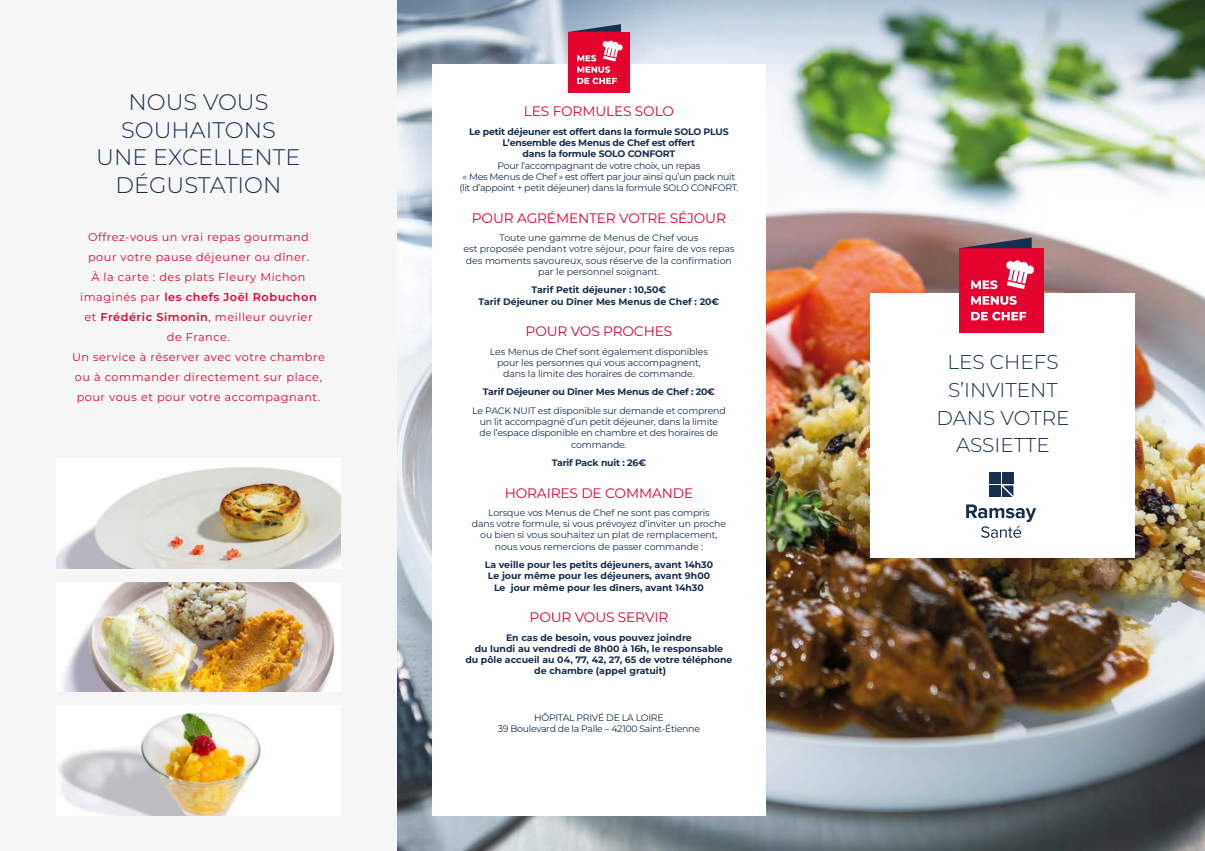
<style>
.page{position:relative;width:1205px;height:851px;background:#fff}
.page>*{position:absolute;margin:0;border:0;box-sizing:border-box;transform-origin:0 0}
.t1{font:300 22.5px/27.5px "Montserrat";color:#182f4e;text-align:center}
.t2{font:300 20px/27.6px "Montserrat";color:#182f4e;text-align:center}
.t3{font:13.75px "Montserrat";letter-spacing:-.01em;color:#e4032f}
.t4{font:11.25px/20px "Montserrat";letter-spacing:.05em;color:#e4032f;text-align:center}
.t5{font:9.38px/11.2px "Montserrat";letter-spacing:-.015em;color:#182f4e;text-align:center}
.t6{font:700 9.38px/11.2px "Montserrat";color:#182f4e;text-align:center}
.t7{font:700 9.38px/11.2px "Montserrat";letter-spacing:-.02em;color:#182f4e;text-align:center}
.s1{font-weight:600}
</style>
<div class="page">
<img style="left:397px;top:0;width:808px;height:850px">
<div style="left:0;top:0;width:397px;height:850px;background:#f6f6f6"></div>
<img style="left:65px;top:582px;width:269px;height:109px">
<img style="left:57px;top:467px;width:283px;height:101px">
<img style="left:60px;top:713px;width:201px;height:102px">
<div style="left:870px;top:293px;width:265px;height:264px;background:#fff"></div>
<div style="left:959px;top:248px;width:84px;height:84px;background:#e4032e"></div>
<svg style="left:959px;top:237px;width:73px;height:11px"></svg>
<svg style="left:971px;top:280px;width:26px;height:9px"></svg>
<svg style="left:971px;top:296px;width:45px;height:9px"></svg>
<svg style="left:971px;top:312px;width:55px;height:8px"></svg>
<svg style="left:1006px;top:260px;width:28px;height:29px"></svg>
<div style="left:989px;top:472px;width:11px;height:12px;background:#182f4e"></div>
<div style="left:1002px;top:472px;width:11px;height:12px;background:#182f4e"></div>
<div style="left:989px;top:485px;width:11px;height:12px;background:#182f4e"></div>
<svg style="left:1002px;top:485px;width:11px;height:12px"></svg>
<svg style="left:966px;top:504px;width:70px;height:33px"></svg>
<div style="left:432px;top:64px;width:333px;height:751px;background:#fff"></div>
<div style="left:568px;top:32px;width:61px;height:61px;background:#e4032e"></div>
<svg style="left:568px;top:24px;width:53px;height:8px"></svg>
<svg style="left:577px;top:40px;width:46px;height:44px"></svg>
<h1 class="t1" style="left:96px;top:88px;width:206px">NOUS VOUS<br>SOUHAITONS<br>UNE EXCELLENTE<br>DÉGUSTATION</h1>
<p class="t4" style="left:72px;top:226px;width:254px">Offrez-vous un vrai repas gourmand<br>pour votre pause déjeuner ou dîner.<br>À la carte : des plats Fleury Michon imaginés par <span class="s1">les chefs Joël Robuchon<br></span>et <span class="s1">Frédéric Simonin</span>, meilleur ouvrier<br>de France.<br>Un service à réserver avec votre chambre ou à commander directement sur place, pour vous et pour votre accompagnant.</p>
<h3 class="t3" style="left:524px;top:102px;width:152px">LES FORMULES SOLO</h3>
<p class="t7" style="left:469px;top:126px;width:261px">Le petit déjeuner est offert dans la formule SOLO PLUS<br>L’ensemble des Menus de Chef est offert<br>dans la formule SOLO CONFORT</p>
<p class="t5" style="left:459px;top:159px;width:281px">Pour l’accompagnant de votre choix, un repas<br>« Mes Menus de Chef » est offert par jour ainsi qu’un pack nuit (lit d’appoint + petit déjeuner) dans la formule SOLO CONFORT.</p>
<h3 class="t3" style="left:472px;top:209px;width:256px">POUR AGRÉMENTER VOTRE SÉJOUR</h3>
<p class="t5" style="left:463px;top:232px;width:272px">Toute une gamme de Menus de Chef vous<br>est proposée pendant votre séjour, pour faire de vos repas des moments savoureux, sous réserve de la confirmation par le personnel soignant.</p>
<p class="t6" style="left:478px;top:284px;width:242px">Tarif Petit déjeuner : 10,50€<br>Tarif Déjeuner ou Dîner Mes Menus de Chef : 20€</p>
<h3 class="t3" style="left:526px;top:322px;width:148px">POUR VOS PROCHES</h3>
<p class="t5" style="left:490px;top:345px;width:219px">Les Menus de Chef sont également disponibles pour les personnes qui vous accompagnent, dans la limite des horaires de commande.</p>
<p class="t7" style="left:483px;top:386px;width:234px">Tarif Déjeuner ou Dîner Mes Menus de Chef : 20€</p>
<p class="t5" style="left:472px;top:404px;width:255px">Le PACK NUIT est disponible sur demande et comprend un lit accompagné d’un petit déjeuner, dans la limite<br>de l’espace disponible en chambre et des horaires de commande.</p>
<p class="t7" style="left:552px;top:456px;width:96px">Tarif Pack nuit : 26€</p>
<h3 class="t3" style="left:505px;top:483px;width:190px">HORAIRES DE COMMANDE</h3>
<p class="t5" style="left:472px;top:506px;width:256px">Lorsque vos Menus de Chef ne sont pas compris<br>dans votre formule, si vous prévoyez d’inviter un proche ou bien si vous souhaitez un plat de remplacement, nous vous remercions de passer commande :</p>
<p class="t6" style="left:485px;top:558px;width:230px">La veille pour les petits déjeuners, avant 14h30<br>Le jour même pour les déjeuners, avant 9h00<br>Le jour même pour les dîners, avant 14h30</p>
<h3 class="t3" style="left:529px;top:608px;width:140px">POUR VOUS SERVIR</h3>
<p class="t6" style="left:465px;top:631px;width:269px">En cas de besoin, vous pouvez joindre<br>du lundi au vendredi de 8h00 à 16h, le responsable<br>du pôle accueil au 04, 77, 42, 27, 65 de votre téléphone de chambre (appel gratuit)</p>
<p class="t5" style="left:498px;top:711px;width:204px">HÔPITAL PRIVÉ DE LA LOIRE<br>39 Boulevard de la Palle – 42100 Saint-Étienne</p>
<h2 class="t2" style="left:936px;top:348px;width:134px">LES CHEFS<br>S’INVITENT<br>DANS VOTRE<br>ASSIETTE</h2>
</div>
